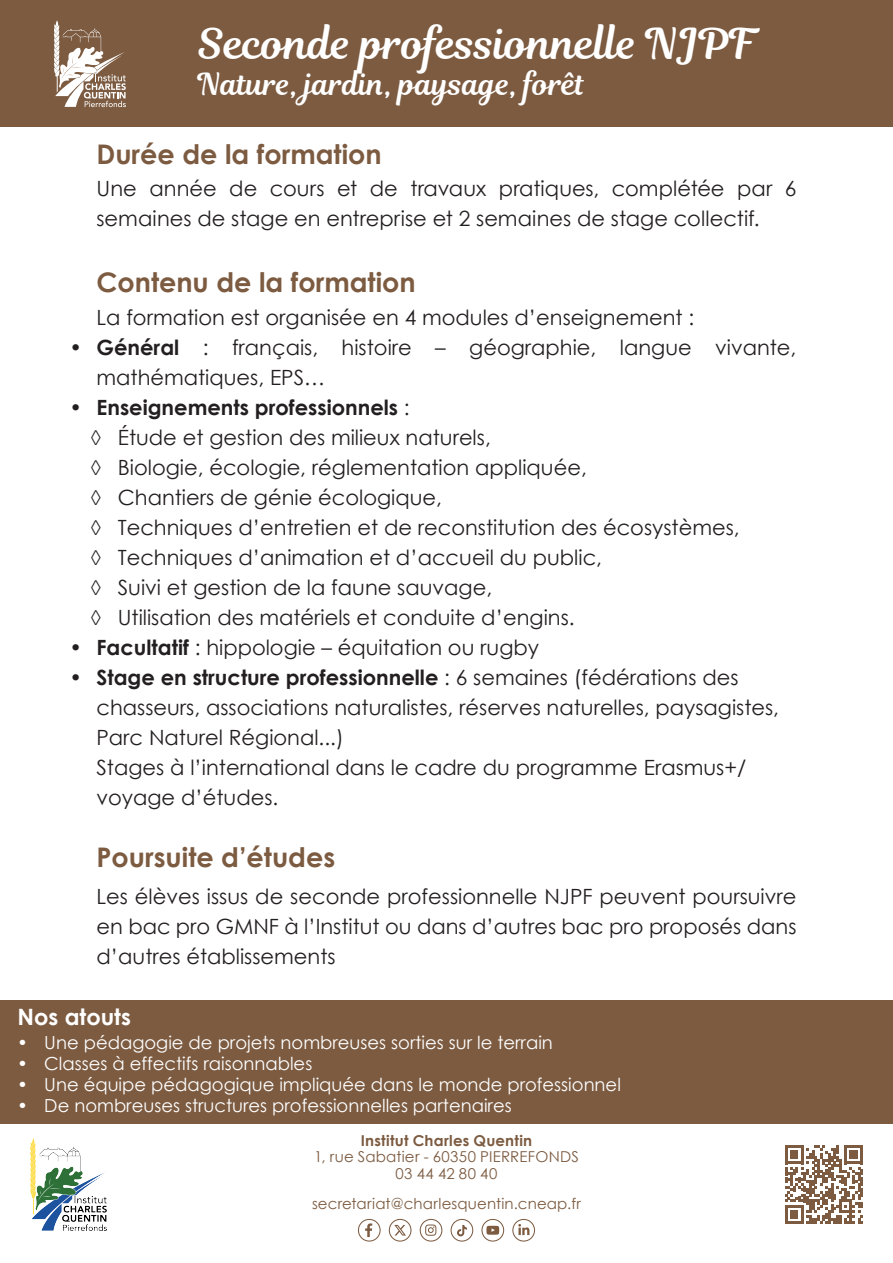
<style>
.page{position:relative;width:893px;height:1263px;background:#fff}
.page>*{position:absolute;margin:0;border:0;box-sizing:border-box;transform-origin:0 0}
.t1{font:42px "Magnolia Script";color:#fff}
.t2{font:30px "Magnolia Script";color:#fff}
.t3{font:700 27px "Century Gothic";color:#7c5b41}
.t4{font:700 22.5px "Century Gothic";color:#fff}
.t5{font:21px/30px "Century Gothic";color:#231f20}
.t6{font:700 21px "Century Gothic";color:#231f20}
.t7{font:18px "Century Gothic";color:#fff}
.t8{font:15px "Century Gothic";letter-spacing:.015em;color:#7c5b41}
.t9{font:700 15px "Century Gothic";letter-spacing:.015em;color:#7c5b41}
.s1{font-weight:700}
.s2{font-weight:400}
</style>
<div class="page">
<div style="left:0;top:0;width:893px;height:127px;background:#7c5b41"></div>
<div style="left:0;top:1000px;width:893px;height:124px;background:#7c5b41"></div>
<svg style="left:54px;top:20px;width:72px;height:87px"></svg>
<img style="left:30px;top:1138px;width:77px;height:93px">
<svg style="left:451px;top:1219px;width:22px;height:22px"></svg>
<svg style="left:420px;top:1219px;width:22px;height:22px"></svg>
<svg style="left:512px;top:1219px;width:23px;height:22px"></svg>
<svg style="left:481px;top:1219px;width:23px;height:22px"></svg>
<svg style="left:358px;top:1219px;width:23px;height:22px"></svg>
<svg style="left:389px;top:1219px;width:22px;height:22px"></svg>
<svg style="left:785px;top:1145px;width:78px;height:79px"></svg>
<p class="t1" style="left:198px;top:14px;width:559px">Seconde professionnelle NJPF</p>
<p class="t2" style="left:198px;top:63px;width:389px">Nature, jardin, paysage, forêt</p>
<p class="t3" style="left:97px;top:133px;width:287px">Durée de la formation</p>
<p class="t5" style="left:97px;top:174px;width:701px">Une année de cours et de travaux pratiques, complétée par 6 semaines de stage en entreprise et 2 semaines de stage collectif.</p>
<p class="t3" style="left:97px;top:262px;width:321px">Contenu de la formation</p>
<p class="t5" style="left:97px;top:302px;width:599px">La formation est organisée en 4 modules d’enseignement :</p>
<p class="t5" style="left:97px;top:332px;width:701px;text-indent:-27px"><span class="s1">• Général</span> : français, histoire – géographie, langue vivante, mathématiques, EPS…</p>
<p class="t6" style="left:70px;top:392px;width:342px">• Enseignements professionnels <span class="s2">:</span></p>
<p class="t5" style="left:91px;top:422px;width:402px">◊ Étude et gestion des milieux naturels,</p>
<p class="t5" style="left:91px;top:452px;width:498px">◊ Biologie, écologie, réglementation appliquée,</p>
<p class="t5" style="left:91px;top:482px;width:353px">◊ Chantiers de génie écologique,</p>
<p class="t5" style="left:91px;top:512px;width:650px">◊ Techniques d’entretien et de reconstitution des écosystèmes,</p>
<p class="t5" style="left:91px;top:542px;width:513px">◊ Techniques d’animation et d’accueil du public,</p>
<p class="t5" style="left:91px;top:572px;width:403px">◊ Suivi et gestion de la faune sauvage,</p>
<p class="t5" style="left:91px;top:602px;width:485px">◊ Utilisation des matériels et conduite d’engins.</p>
<p class="t5" style="left:70px;top:632px;width:471px"><span class="s1">• Facultatif</span> : hippologie – équitation ou rugby</p>
<p class="t5" style="left:97px;top:662px;width:684px;text-indent:-27px"><span class="s1">• Stage en structure professionnelle</span> : 6 semaines (fédérations des chasseurs, associations naturalistes, réserves naturelles, paysagistes, Parc Naturel Régional...)<br>Stages à l’international dans le cadre du programme Erasmus+/ voyage d’études.</p>
<p class="t3" style="left:97px;top:836px;width:240px">Poursuite d’études</p>
<p class="t5" style="left:97px;top:881px;width:701px;text-align:justify">Les élèves issus de seconde professionnelle NJPF peuvent poursuivre en bac pro GMNF à l’Institut ou dans d’autres bac pro proposés dans d’autres établissements</p>
<p class="t4" style="left:18px;top:1000px;width:115px">Nos atouts</p>
<p class="t7" style="left:17px;top:1030px;width:537px">• Une pédagogie de projets nombreuses sorties sur le terrain</p>
<p class="t7" style="left:17px;top:1051px;width:297px">• Classes à effectifs raisonnables</p>
<p class="t7" style="left:17px;top:1072px;width:605px">• Une équipe pédagogique impliquée dans le monde professionnel</p>
<p class="t7" style="left:17px;top:1093px;width:496px">• De nombreuses structures professionnelles partenaires</p>
<p class="t9" style="left:361px;top:1129px;width:173px">Institut Charles Quentin</p>
<p class="t8" style="left:314px;top:1146px;width:266px">1, rue Sabatier - 60350 PIERREFONDS</p>
<p class="t8" style="left:396px;top:1163px;width:103px">03 44 42 80 40</p>
<p class="t8" style="left:312px;top:1193px;width:270px">secretariat@charlesquentin.cneap.fr</p>
</div>
